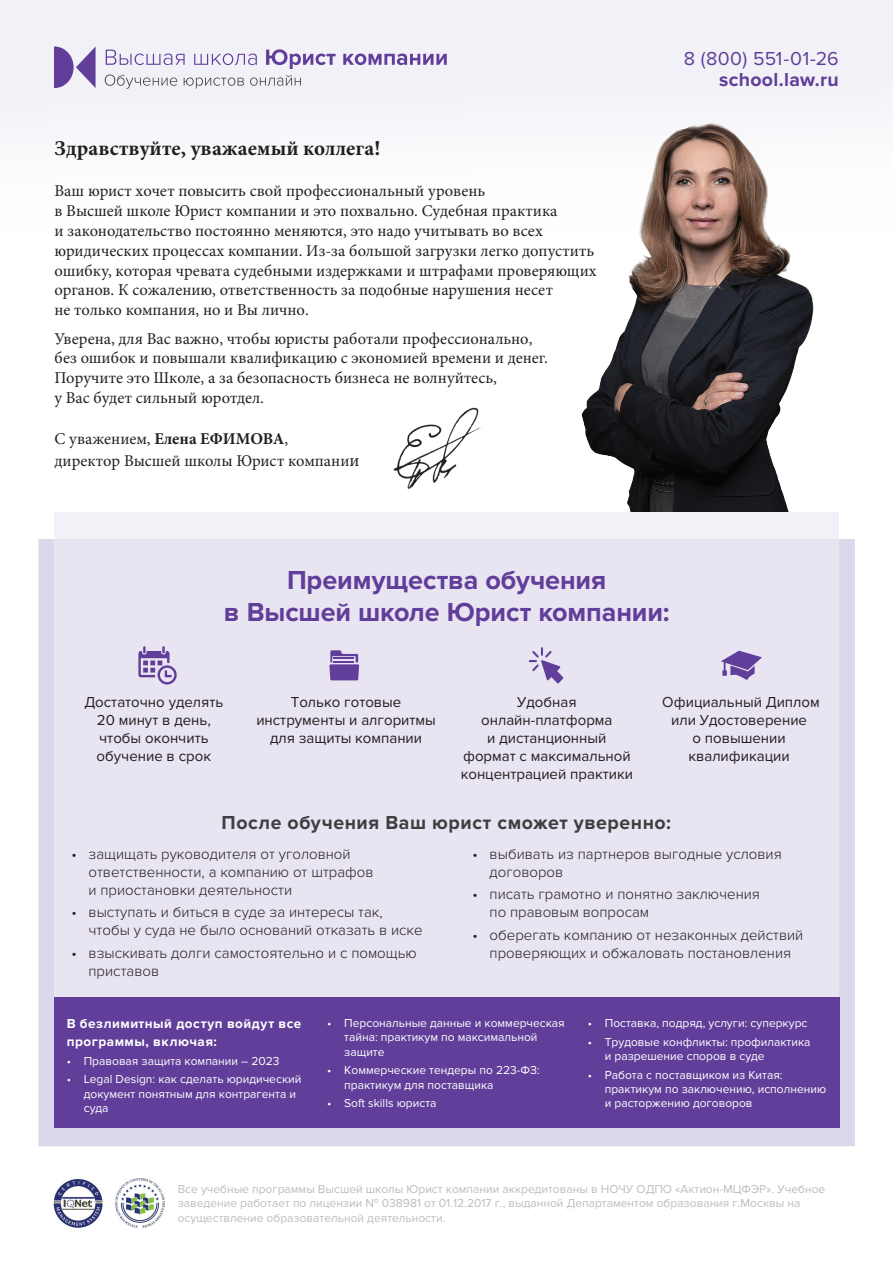
<style>
.page{position:relative;width:893px;height:1263px;background:#fff}
.page>*{position:absolute;margin:0;border:0;box-sizing:border-box;transform-origin:0 0}
.t1{font:700 27px/31.5px "Proxima Nova";letter-spacing:-.005em;color:#603e99;text-align:center}
.t2{font:700 21px "Minion Pro";letter-spacing:.005em;color:#231f20}
.t3{font:700 19.5px "Proxima Nova";letter-spacing:.025em;color:#3e3e3f}
.t4{font:19.5px "Proxima Nova";letter-spacing:.01em;color:#603e99}
.t5{font:700 19.5px "Proxima Nova";letter-spacing:.015em;color:#603e99}
.t6{font:16.5px/19.8px "Minion Pro";color:#231f20}
.t7{font:300 15px/18px "Proxima Nova";color:#231f20}
.t8{font:15px/18px "Proxima Nova";color:#231f20;text-align:center}
.t9{font:700 13.5px/18px "Proxima Nova";letter-spacing:.04em;color:#fff}
.t10{font:12px/14.4px "Proxima Nova";color:#fff}
.t11{font:12px/14.4px "Proxima Nova";color:#bcbdc0}
.s1{font-weight:700}
.s2{font-size:18px}
</style>
<div class="page">
<div style="left:0;top:0;width:893px;height:235px;background:#f2f1f8"></div>
<img style="left:544px;top:123px;width:309px;height:389px">
<svg style="left:54px;top:47px;width:42px;height:41px"></svg>
<svg style="left:106px;top:50px;width:79px;height:15px"></svg>
<svg style="left:194px;top:54px;width:63px;height:11px"></svg>
<svg style="left:266px;top:49px;width:70px;height:20px"></svg>
<svg style="left:343px;top:54px;width:104px;height:11px"></svg>
<svg style="left:105px;top:75px;width:72px;height:14px"></svg>
<svg style="left:184px;top:78px;width:60px;height:11px"></svg>
<svg style="left:250px;top:75px;width:51px;height:11px"></svg>
<img style="left:54px;top:1179px;width:48px;height:49px">
<img style="left:115px;top:1179px;width:49px;height:49px">
<img style="left:393px;top:407px;width:89px;height:82px">
<div style="left:38px;top:539px;width:817px;height:607px;background:#ddd7eb"></div>
<div style="left:55px;top:512px;width:784px;height:61px;background:#f2f1f8"></div>
<div style="left:55px;top:539px;width:784px;height:589px;background:#e8e4f1"></div>
<svg style="left:138px;top:646px;width:39px;height:38px"></svg>
<svg style="left:721px;top:651px;width:41px;height:29px"></svg>
<svg style="left:329px;top:650px;width:30px;height:30px"></svg>
<svg style="left:529px;top:647px;width:34px;height:37px"></svg>
<div style="left:54px;top:997px;width:785px;height:130px;background:#603e99"></div>
<p class="t2" style="left:55px;top:134px;width:327px">Здравствуйте, уважаемый коллега!</p>
<p class="t6" style="left:55px;top:181px;width:544px">Ваш юрист хочет повысить свой профессиональный уровень<br>в Высшей школе Юрист компании и это похвально. Судебная практика<br>и законодательство постоянно меняются, это надо учитывать во всех юридических процессах компании. Из-за большой загрузки легко допустить ошибку, которая чревата судебными издержками и штрафами проверяющих органов. К сожалению, ответственность за подобные нарушения несет<br>не только компания, но и Вы лично.</p>
<p class="t6" style="left:55px;top:328px;width:495px">Уверена, для Вас важно, чтобы юристы работали профессионально, без ошибок и повышали квалификацию с экономией времени и денег.<br>Поручите это Школе, а за безопасность бизнеса не волнуйтесь,<br>у Вас будет сильный юротдел.</p>
<p class="t6" style="left:55px;top:428px;width:307px;line-height:21.6px">С уважением, <span class="s1">Елена ЕФИМОВА</span>,<br>директор Высшей школы Юрист компани<span class="s2">и</span></p>
<p class="t4" style="left:684px;top:47px;width:156px">8 (800) 551-01-26</p>
<p class="t5" style="left:719px;top:68px;width:121px">school.law.ru</p>
<h1 class="t1" style="left:224px;top:565px;width:447px">Преимущества обучения<br>в Высшей школе Юрист компании:</h1>
<p class="t8" style="left:84px;top:693px;width:140px">Достаточно уделять<br>20 минут в день, чтобы окончить обучение в срок</p>
<p class="t8" style="left:256px;top:693px;width:181px">Только готовые инструменты и алгоритмы для защиты компании</p>
<p class="t8" style="left:461px;top:693px;width:174px">Удобная онлайн-платформа<br>и дистанционный формат с максимальной концентрацией практики</p>
<p class="t8" style="left:662px;top:693px;width:159px">Официальный Диплом или Удостоверение<br>о повышении квалификации</p>
<p class="t3" style="left:222px;top:811px;width:451px">После обучения Ваш юрист сможет уверенно:</p>
<p class="t7" style="left:89px;top:845px;width:286px;text-indent:-17px">• защищать руководителя от уголовной ответственности, а компанию от штрафов и приостановки деятельности</p>
<p class="t7" style="left:89px;top:903px;width:336px;text-indent:-17px">• выступать и биться в суде за интересы так, чтобы у суда не было оснований отказать в иске</p>
<p class="t7" style="left:89px;top:944px;width:330px;text-indent:-17px">• взыскивать долги самостоятельно и с помощью приставов</p>
<p class="t7" style="left:490px;top:845px;width:294px;text-indent:-17px">• выбивать из партнеров выгодные условия договоров</p>
<p class="t7" style="left:490px;top:885px;width:272px;text-indent:-17px">• писать грамотно и понятно заключения по правовым вопросам</p>
<p class="t7" style="left:473px;top:926px;width:332px;text-align:center">• оберегать компанию от незаконных действий проверяющих и обжаловать постановления</p>
<p class="t9" style="left:67px;top:1015px;width:236px">В безлимитный доступ войдут все программы, включая:</p>
<p class="t10" style="left:67px;top:1054px;width:214px">• Правовая защита компании – 2023</p>
<p class="t10" style="left:84px;top:1072px;width:219px;text-indent:-17px">• Legal Design: как сделать юридический документ понятным для контрагента и суда</p>
<p class="t10" style="left:344px;top:1016px;width:222px;text-indent:-17px">• Персональные данные и коммерческая тайна: практикум по максимальной защите</p>
<p class="t10" style="left:344px;top:1063px;width:197px;text-indent:-17px">• Коммерческие тендеры по 223-ФЗ: практикум для поставщика</p>
<p class="t10" style="left:327px;top:1096px;width:111px">• Soft skills юриста</p>
<p class="t10" style="left:588px;top:1016px;width:221px">• Поставка, подряд, услуги: суперкурс</p>
<p class="t10" style="left:605px;top:1034px;width:207px;text-indent:-17px">• Трудовые конфликты: профилактика и разрешение споров в суде</p>
<p class="t10" style="left:605px;top:1067px;width:223px;text-indent:-17px">• Работа с поставщиком из Китая: практикум по заключению, исполнению и расторжению договоров</p>
<p class="t11" style="left:178px;top:1182px;width:649px">Все учебные программы Высшей школы Юрист компании аккредитованы в НОЧУ ОДПО «Актион-МЦФЭР». Учебное заведение работает по лицензии № 038981 от 01.12.2017 г., выданной Департаментом образования г.Москвы на осуществление образовательной деятельности.</p>
</div>
